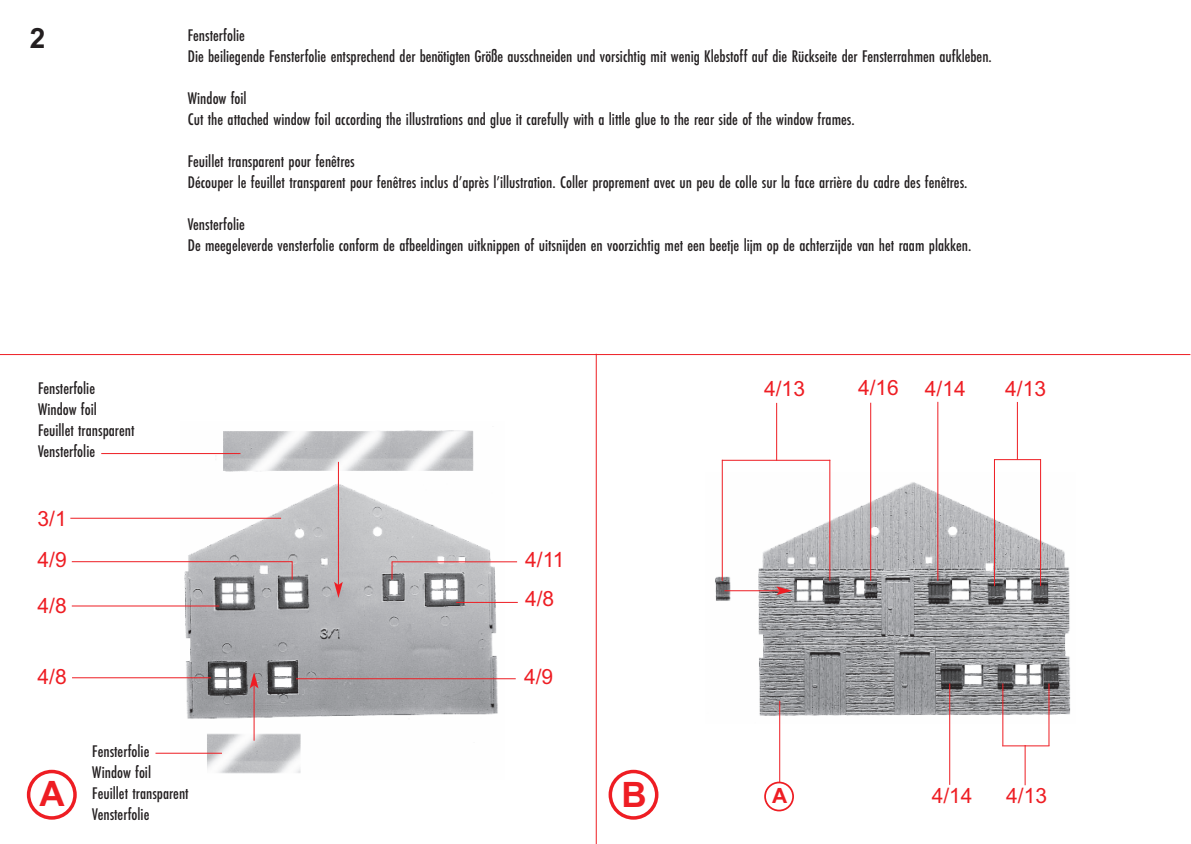
<style>
.page{position:relative;width:1191px;height:844px;background:#fff}
.page>*{position:absolute;margin:0;border:0;box-sizing:border-box;transform-origin:0 0}
.t1{font:700 35px "Arial";color:#ee1d23}
.t2{font:700 28px "Arial";color:#231f20}
.t3{font:21px/45.9px "Arial";color:#ee1d23}
.t4{font:700 21px "Arial";color:#ee1d23}
.t5{font:17.5px/21px "Futura EF Medium Con";color:#231f20}
</style>
<div class="page">
<hr style="left:596px;top:353px;width:1px;height:490px;background:#ee1d23">
<hr style="left:0;top:354px;width:1190px;height:1px;background:#ee1d23">
<img style="left:181px;top:430px;width:323px;height:344px">
<img style="left:715px;top:472px;width:356px;height:250px">
<svg style="left:27px;top:769px;width:50px;height:50px"></svg>
<svg style="left:608px;top:769px;width:50px;height:50px"></svg>
<hr style="left:296px;top:678px;width:220px;height:1px;background:#ee1d23">
<hr style="left:779px;top:700px;width:1px;height:82px;background:#ee1d23">
<hr style="left:72px;top:605px;width:147px;height:1px;background:#ee1d23">
<hr style="left:72px;top:677px;width:139px;height:1px;background:#ee1d23">
<hr style="left:70px;top:517px;width:211px;height:1px;background:#ee1d23">
<hr style="left:101px;top:453px;width:139px;height:1px;background:#ee1d23">
<hr style="left:155px;top:752px;width:67px;height:1px;background:#ee1d23">
<hr style="left:722px;top:459px;width:108px;height:1px;background:#ee1d23">
<hr style="left:994px;top:459px;width:47px;height:1px;background:#ee1d23">
<hr style="left:1002px;top:745px;width:47px;height:1px;background:#ee1d23">
<hr style="left:392px;top:561px;width:125px;height:1px;background:#ee1d23">
<hr style="left:72px;top:561px;width:220px;height:1px;background:#ee1d23">
<svg style="left:292px;top:561px;width:1px;height:18px"></svg>
<svg style="left:391px;top:561px;width:1px;height:18px"></svg>
<hr style="left:722px;top:459px;width:1px;height:121px;background:#ee1d23">
<hr style="left:829px;top:459px;width:1px;height:121px;background:#ee1d23">
<hr style="left:870px;top:402px;width:1px;height:178px;background:#ee1d23">
<hr style="left:776px;top:403px;width:1px;height:57px;background:#ee1d23">
<hr style="left:1017px;top:402px;width:1px;height:57px;background:#ee1d23">
<hr style="left:1024px;top:744px;width:1px;height:41px;background:#ee1d23">
<hr style="left:937px;top:402px;width:1px;height:178px;background:#ee1d23">
<hr style="left:994px;top:459px;width:1px;height:127px;background:#ee1d23">
<hr style="left:1040px;top:459px;width:1px;height:127px;background:#ee1d23">
<hr style="left:949px;top:683px;width:1px;height:101px;background:#ee1d23">
<hr style="left:1002px;top:683px;width:1px;height:62px;background:#ee1d23">
<hr style="left:1048px;top:683px;width:1px;height:62px;background:#ee1d23">
<hr style="left:338px;top:461px;width:1px;height:123px;background:#ee1d23">
<svg style="left:334px;top:581px;width:9px;height:17px"></svg>
<hr style="left:724px;top:590px;width:55px;height:1px;background:#ee1d23">
<svg style="left:776px;top:586px;width:16px;height:9px"></svg>
<hr style="left:254px;top:685px;width:1px;height:55px;background:#ee1d23">
<svg style="left:250px;top:672px;width:8px;height:16px"></svg>
<hr style="left:456px;top:601px;width:62px;height:1px;background:#ee1d23">
<svg style="left:764px;top:781px;width:30px;height:30px"></svg>
<h2 class="t2" style="left:30px;top:22px;width:17px">2</h2>
<p class="t5" style="left:188px;top:26px;width:805px">Fensterfolie<br>Die beiliegende Fensterfolie entsprechend der benötigten Größe ausschneiden und vorsichtig mit wenig Klebstoff auf die Rückseite der Fensterrahmen aufkleben.</p>
<p class="t5" style="left:188px;top:89px;width:668px">Window foil<br>Cut the attached window foil according the illustrations and glue it carefully with a little glue to the rear side of the window frames.</p>
<p class="t5" style="left:188px;top:152px;width:781px">Feuillet transparent pour fenêtres<br>Découper le feuillet transparent pour fenêtres inclus d’après l’illustration. Coller proprement avec un peu de colle sur la face arrière du cadre des fenêtres.</p>
<p class="t5" style="left:188px;top:215px;width:785px">Vensterfolie<br>De meegeleverde vensterfolie conform de afbeeldingen uitknippen of uitsnijden en voorzichtig met een beetje lijm op de achterzijde van het raam plakken.</p>
<p class="t5" style="left:38px;top:379px;width:98px">Fensterfolie<br>Window foil<br>Feuillet transparent<br>Vensterfolie</p>
<p class="t3" style="left:764px;top:365px;width:42px">4/13</p>
<p class="t3" style="left:858px;top:365px;width:109px">4/16 4/14</p>
<p class="t3" style="left:1005px;top:365px;width:42px">4/13</p>
<p class="t3" style="left:37px;top:495px;width:31px">3/1</p>
<p class="t3" style="left:37px;top:537px;width:31px">4/9<br>4/8</p>
<p class="t3" style="left:525px;top:536px;width:41px">4/11</p>
<p class="t3" style="left:525px;top:575px;width:31px">4/8</p>
<p class="t3" style="left:37px;top:653px;width:31px">4/8</p>
<p class="t3" style="left:524px;top:653px;width:31px">4/9</p>
<p class="t5" style="left:92px;top:741px;width:98px">Fensterfolie<br>Window foil<br>Feuillet transparent<br>Vensterfolie</p>
<h1 class="t1" style="left:39px;top:772px;width:27px">A</h1>
<h1 class="t1" style="left:621px;top:773px;width:27px">B</h1>
<p class="t4" style="left:772px;top:783px;width:17px">A</p>
<p class="t3" style="left:931px;top:772px;width:42px">4/14</p>
<p class="t3" style="left:1006px;top:772px;width:42px">4/13</p>
</div>
